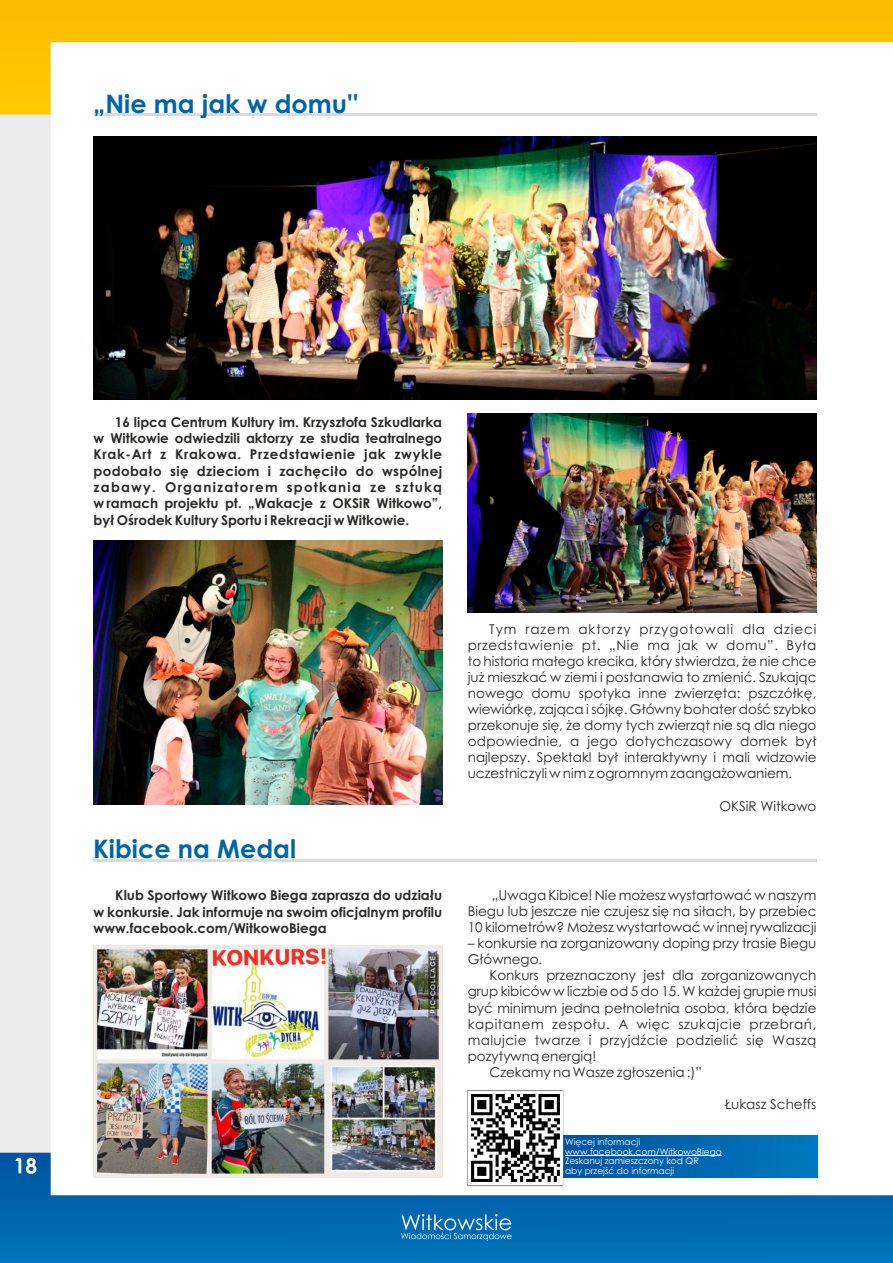
<style>
.page{position:relative;width:893px;height:1263px;background:#fff}
.page>*{position:absolute;margin:0;border:0;box-sizing:border-box;transform-origin:0 0}
.t1{font:700 25.5px "Century Gothic";color:#0065a7}
.t2{font:13.5px/16px "Century Gothic";color:#2a2a29;text-align:justify}
.t3{font:700 13.5px/16.4px "Century Gothic";color:#2a2a29;text-align:justify}
.t4{font:13.5px "Century Gothic";letter-spacing:.03em;color:#2a2a29}
.t5{font:13.5px "Century Gothic";letter-spacing:.045em;color:#2a2a29}
.t6{font:9px/9.6px "Century Gothic";color:#fefefe}
</style>
<div class="page">
<img style="left:0;top:0;width:893px;height:1263px">
<svg style="left:401px;top:1214px;width:111px;height:27px;background:#3287c1"></svg>
<svg style="left:15px;top:1158px;width:21px;height:16px"></svg>
<hr style="left:94px;top:114px;width:722px;height:2px;background:#d9dada">
<img style="left:94px;top:540px;width:348px;height:265px">
<img style="left:94px;top:136px;width:722px;height:263px">
<img style="left:468px;top:413px;width:348px;height:199px">
<hr style="left:94px;top:859px;width:348px;height:3px;background:#d9dada">
<hr style="left:94px;top:859px;width:722px;height:2px;background:#d9dada">
<img style="left:94px;top:945px;width:348px;height:233px">
<div style="left:562px;top:1135px;width:255px;height:43px;background:linear-gradient(to right,#0053a0,#0078be)"></div>
<hr style="left:565px;top:1155px;width:157px;height:1px;background:#fefefe">
<svg style="left:467px;top:1090px;width:97px;height:96px"></svg>
<img style="left:468px;top:1091px;width:94px;height:94px">
<h1 class="t1" style="left:93px;top:94px;width:267px">„Nie ma jak w domu''</h1>
<p class="t3" style="left:94px;top:415px;width:350px;text-indent:21px">16 lipca Centrum Kultury im. Krzysztofa Szkudlarka w Witkowie odwiedzili aktorzy ze studia teatralnego Krak-Art z Krakowa. Przedstawienie jak zwykle podobało się dzieciom i zachęciło do wspólnej zabawy. Organizatorem spotkania ze sztuką w ramach projektu pt. „Wakacje z OKSiR Witkowo”, był Ośrodek Kultury Sportu i Rekreacji w Witkowie.</p>
<p class="t2" style="left:468px;top:622px;width:350px;text-indent:21px">Tym razem aktorzy przygotowali dla dzieci przedstawienie pt. „Nie ma jak w domu”. Była to historia małego krecika, który stwierdza, że nie chce już mieszkać w ziemi i postanawia to zmienić. Szukając nowego domu spotyka inne zwierzęta: pszczółkę, wiewiórkę, zająca i sójkę. Główny bohater dość szybko przekonuje się, że domy tych zwierząt nie są dla niego odpowiednie, a jego dotychczasowy domek był najlepszy. Spektakl był interaktywny i mali widzowie uczestniczyli w nim z ogromnym zaangażowaniem.</p>
<p class="t2" style="left:719px;top:799px;width:98px">OKSiR Witkowo</p>
<h1 class="t1" style="left:93px;top:839px;width:204px">Kibice na Medal</h1>
<p class="t3" style="left:94px;top:888px;width:350px;text-indent:22px">Klub Sportowy Witkowo Biega zaprasza do udziału w konkursie. Jak informuje na swoim oficjalnym profilu www.facebook.com/WitkowoBiega</p>
<p class="t2" style="left:468px;top:888px;width:350px;text-indent:24px">„Uwaga Kibice! Nie możesz wystartować w naszym Biegu lub jeszcze nie czujesz się na siłach, by przebiec 10 kilometrów? Możesz wystartować w innej rywalizacji</p>
<p class="t2" style="left:468px;top:936px;width:350px">– konkursie na zorganizowany doping przy trasie Biegu<br>Głównego.</p>
<p class="t2" style="left:489px;top:969px;width:328px">Konkurs przeznaczony jest dla zorganizowanych</p>
<p class="t2" style="left:468px;top:985px;width:350px">grup kibiców w liczbie od 5 do 15. W każdej grupie musi</p>
<p class="t2" style="left:468px;top:1001px;width:350px">być minimum jedna pełnoletnia osoba, która będzie</p>
<p class="t5" style="left:468px;top:1018px;width:350px">kapitanem zespołu. A więc szukajcie przebrań,</p>
<p class="t4" style="left:468px;top:1034px;width:350px">malujcie twarze i przyjdźcie podzielić się Waszą</p>
<p class="t2" style="left:468px;top:1049px;width:130px">pozytywną energią!</p>
<p class="t2" style="left:489px;top:1065px;width:214px">Czekamy na Wasze zgłoszenia :)”</p>
<p class="t2" style="left:724px;top:1097px;width:94px">Łukasz Scheffs</p>
<p class="t6" style="left:565px;top:1138px;width:158px">Więcej informacji www.facebook.com/WitkowoBiega<br>Zeskanuj zamieszczony kod QR<br>aby przejść do informacji</p>
</div>
